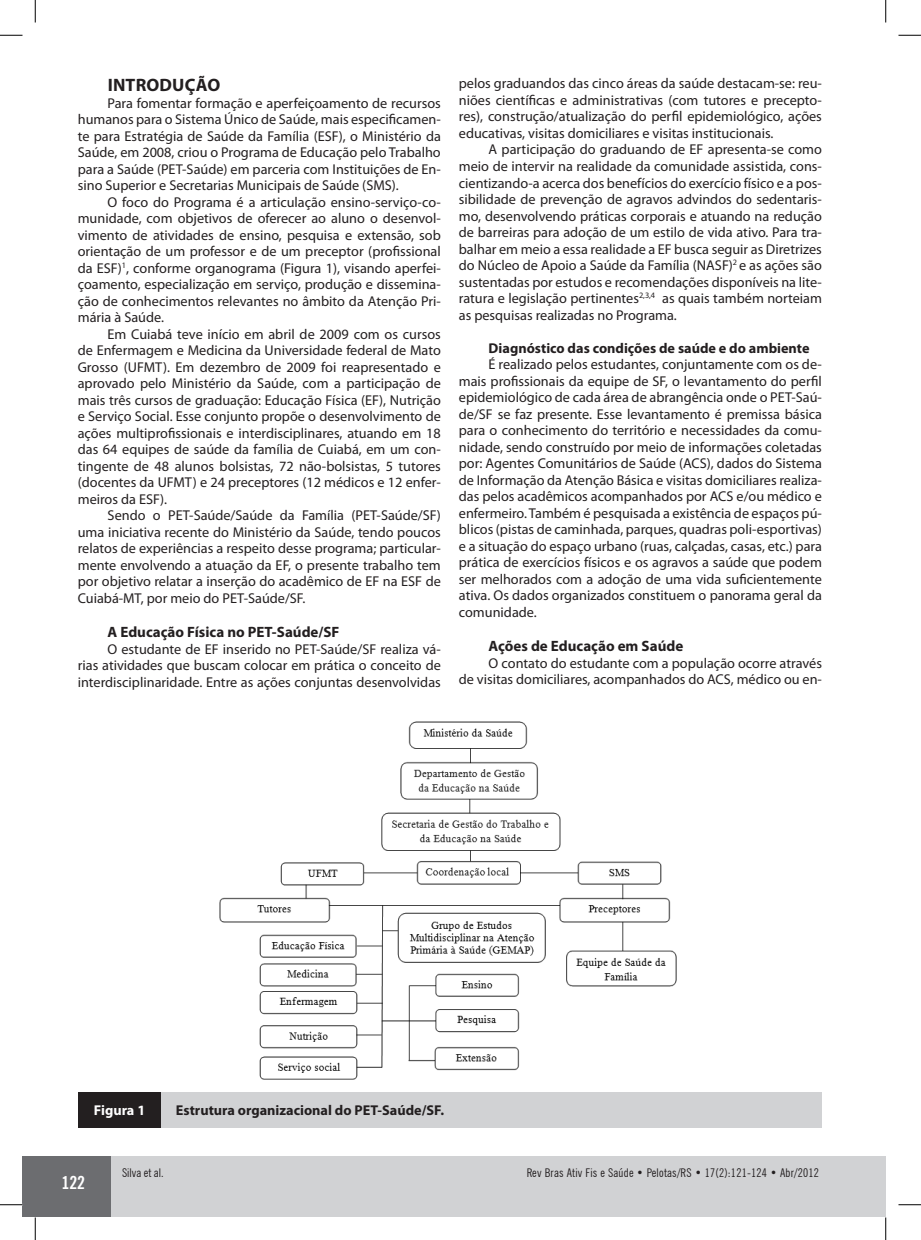
<style>
.page{position:relative;width:921px;height:1240px;background:#fff}
.page>*{position:absolute;margin:0;border:0;box-sizing:border-box;transform-origin:0 0}
.t1{font:700 18px "Myriad Pro";letter-spacing:.01em;color:#231f20}
.t2{font:700 condensed 18px "News Gothic BT";color:#fff}
.t3{font:700 15px "Myriad Pro";color:#231f20}
.t4{font:14.25px/16.5px "Myriad Pro";color:#231f20;text-align:justify}
.t5{font:700 14.25px "Myriad Pro";color:#231f20}
.t6{font:700 14.25px "Myriad Pro";color:#fff}
.t7{font:condensed 12px "News Gothic BT";letter-spacing:.02em;color:#231f20}
.t8{font:condensed 12px "News Gothic BT";color:#231f20}
</style>
<div class="page">
<div style="left:22px;top:1157px;width:89px;height:60px;background:#6c6d70"></div>
<div style="left:111px;top:1157px;width:774px;height:60px;background:#d1d2d4"></div>
<div style="left:78px;top:1092px;width:83px;height:35px;background:#231f20"></div>
<div style="left:161px;top:1092px;width:661px;height:35px;background:#d1d2d4"></div>
<img style="left:219px;top:721px;width:458px;height:359px">
<svg style="left:0;top:35px;width:22px;height:1px"></svg>
<svg style="left:898px;top:35px;width:23px;height:1px"></svg>
<svg style="left:0;top:1204px;width:22px;height:1px"></svg>
<svg style="left:898px;top:1204px;width:23px;height:1px"></svg>
<svg style="left:35px;top:0;width:1px;height:22px"></svg>
<svg style="left:35px;top:1217px;width:1px;height:23px"></svg>
<svg style="left:885px;top:0;width:1px;height:22px"></svg>
<svg style="left:885px;top:1217px;width:1px;height:23px"></svg>
<p class="t1" style="left:108px;top:73px;width:114px">Introdução</p>
<p class="t4" style="left:78px;top:95px;width:365px;text-indent:30px">Para fomentar formação e aperfeiçoamento de recursos humanos para o Sistema Único de Saúde, mais especificamen&shy;te para Estratégia de Saúde da Família (ESF), o Ministério da Saúde, em 2008, criou o Programa de Educação pelo Trabalho para a Saúde (PET-Saúde) em parceria com Instituições de En&shy;sino Superior e Secretarias Municipais de Saúde (SMS).</p>
<p class="t4" style="left:78px;top:194px;width:365px;text-indent:30px">O foco do Programa é a articulação ensino-serviço-co&shy;munidade, com objetivos de oferecer ao aluno o desenvol&shy;vimento de atividades de ensino, pesquisa e extensão, sob orientação de um professor e de um preceptor (profissional da ESF)<sup>1</sup>, conforme organograma (Figura 1), visando aperfei&shy;çoamento, especialização em serviço, produção e dissemina&shy;ção de conhecimentos relevantes no âmbito da Atenção Pri&shy;mária à Saúde.</p>
<p class="t4" style="left:78px;top:326px;width:365px;text-indent:30px">Em Cuiabá teve início em abril de 2009 com os cursos de Enfermagem e Medicina da Universidade federal de Mato Grosso (UFMT). Em dezembro de 2009 foi reapresentado e aprovado pelo Ministério da Saúde, com a participação de mais três cursos de graduação: Educação Física (EF), Nutrição e Serviço Social. Esse conjunto propõe o desenvolvimento de ações multiprofissionais e interdisciplinares, atuando em 18 das 64 equipes de saúde da família de Cuiabá, em um con&shy;tingente de 48 alunos bolsistas, 72 não-bolsistas, 5 tutores (docentes da UFMT) e 24 preceptores (12 médicos e 12 enfer&shy;meiros da ESF).</p>
<p class="t4" style="left:78px;top:507px;width:365px;text-indent:30px">Sendo o PET-Saúde/Saúde da Família (PET-Saúde/SF) uma iniciativa recente do Ministério da Saúde, tendo poucos relatos de experiências a respeito desse programa; particular&shy;mente envolvendo a atuação da EF, o presente trabalho tem por objetivo relatar a inserção do acadêmico de EF na ESF de Cuiabá-MT, por meio do PET-Saúde/SF.</p>
<p class="t3" style="left:108px;top:622px;width:233px">A Educação Física no PET-Saúde/SF</p>
<p class="t4" style="left:78px;top:641px;width:365px;text-indent:30px">O estudante de EF inserido no PET-Saúde/SF realiza vá&shy;rias atividades que buscam colocar em prática o conceito de interdisciplinaridade. Entre as ações conjuntas desenvolvidas</p>
<p class="t4" style="left:459px;top:75px;width:365px">pelos graduandos das cinco áreas da saúde destacam-se: reu&shy;niões científicas e administrativas (com tutores e precepto&shy;res), construção/atualização do perfil epidemiológico, ações educativas, visitas domiciliares e visitas institucionais.</p>
<p class="t4" style="left:459px;top:141px;width:365px;text-indent:30px">A participação do graduando de EF apresenta-se como meio de intervir na realidade da comunidade assistida, cons&shy;cientizando-a acerca dos benefícios do exercício físico e a pos&shy;sibilidade de prevenção de agravos advindos do sedentaris&shy;mo, desenvolvendo práticas corporais e atuando na redução de barreiras para adoção de um estilo de vida ativo. Para tra&shy;balhar em meio a essa realidade a EF busca seguir as Diretrizes do Núcleo de Apoio a Saúde da Família (NASF)<sup>2</sup> e as ações são sustentadas por estudos e recomendações disponíveis na lite&shy;ratura e legislação pertinentes<sup>2,3,4</sup> as quais também norteiam as pesquisas realizadas no Programa.</p>
<p class="t5" style="left:489px;top:338px;width:322px">Diagnóstico das condições de saúde e do ambiente</p>
<p class="t4" style="left:459px;top:356px;width:365px;text-indent:30px">É realizado pelos estudantes, conjuntamente com os de&shy;mais profissionais da equipe de SF, o levantamento do perfil epidemiológico de cada área de abrangência onde o PET-Saú&shy;de/SF se faz presente. Esse levantamento é premissa básica para o conhecimento do território e necessidades da comu&shy;nidade, sendo construído por meio de informações coletadas por: Agentes Comunitários de Saúde (ACS), dados do Sistema de Informação da Atenção Básica e visitas domiciliares realiza&shy;das pelos acadêmicos acompanhados por ACS e/ou médico e enfermeiro. Também é pesquisada a existência de espaços pú&shy;blicos (pistas de caminhada, parques, quadras poli-esportivas) e a situação do espaço urbano (ruas, calçadas, casas, etc.) para prática de exercícios físicos e os agravos a saúde que podem ser melhorados com a adoção de uma vida suficientemente ativa. Os dados organizados constituem o panorama geral da comunidade.</p>
<p class="t3" style="left:489px;top:636px;width:196px">Ações de Educação em Saúde</p>
<p class="t4" style="left:459px;top:654px;width:365px;text-align:right">O contato do estudante com a população ocorre através<br>de visitas domiciliares, acompanhados do ACS, médico ou en-</p>
<p class="t6" style="left:94px;top:1101px;width:53px">Figura 1</p>
<p class="t5" style="left:176px;top:1101px;width:270px">Estrutura organizacional do PET-Saúde/SF.</p>
<p class="t2" style="left:62px;top:1172px;width:25px">122</p>
<p class="t8" style="left:122px;top:1165px;width:43px">Silva et al.</p>
<p class="t7" style="left:527px;top:1165px;width:294px">Rev Bras Ativ Fis e Saúde • Pelotas/RS • 17(2):121-124 • Abr/2012</p>
</div>
